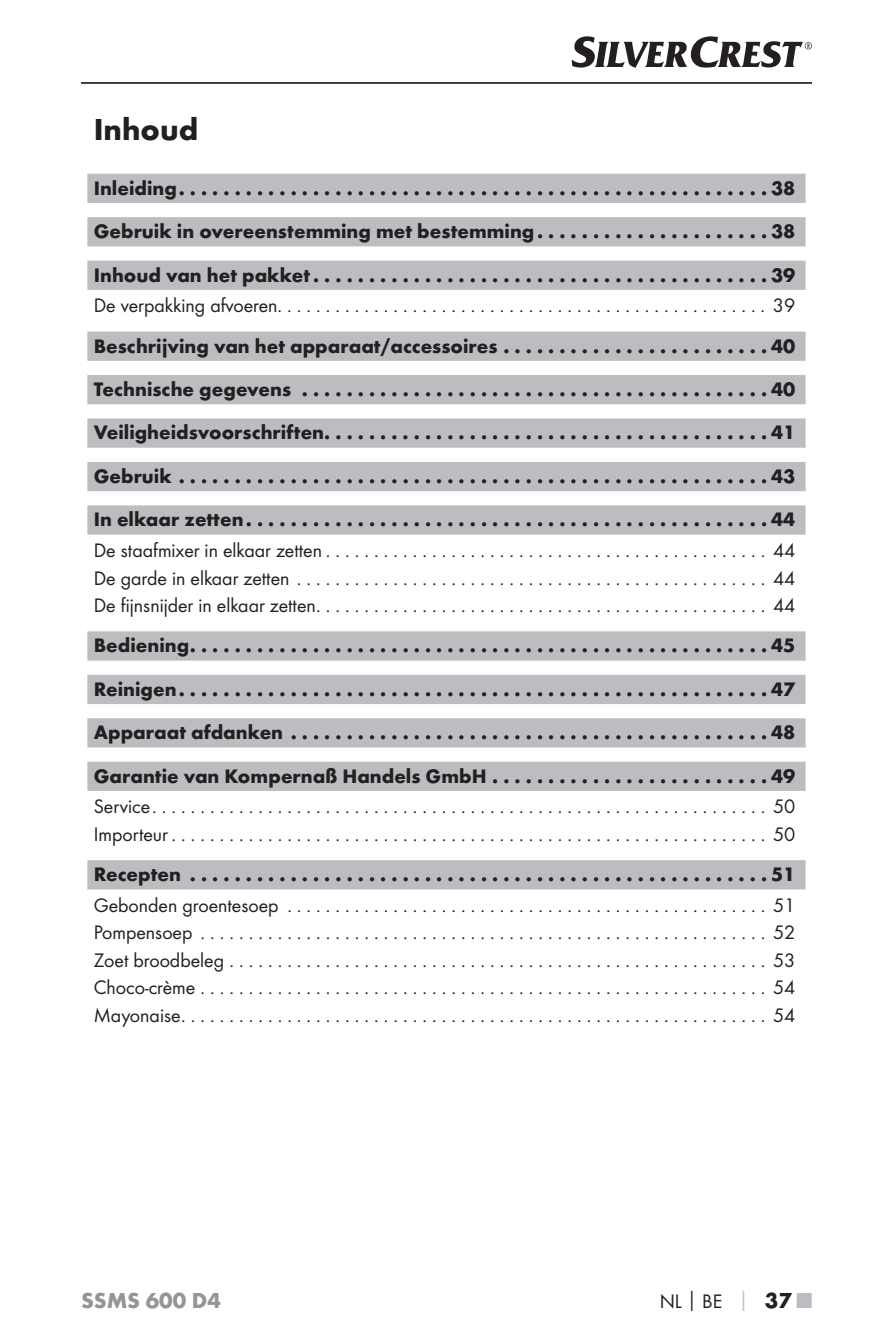
<style>
.page{position:relative;width:893px;height:1340px;background:#fff}
.page>*{position:absolute;margin:0;border:0;box-sizing:border-box;transform-origin:0 0}
.t1{font:700 31.5px "Futura";color:#231f20}
.t2{font:700 22.5px "Futura";color:#939598}
.t3{font:700 20.25px/43.4px "Futura";color:#231f20;text-align:justify}
.t4{font:20.25px/27.4px "Futura Boo";color:#231f20;text-align:justify}
.s1{font-family:"Futura";font-weight:700}
.s2{font-family:"Futura";font-weight:700;color:#bbbdc0}
.s3{font-family:"Futura";font-weight:700;font-size:22.5px}
.s4{font-family:"Futura";font-weight:700;font-size:22.5px;color:#bbbdc0}
</style>
<div class="page">
<hr style="left:81px;top:82px;width:731px;height:2px;background:#231f20">
<svg style="left:572px;top:36px;width:240px;height:32px"></svg>
<div style="left:87px;top:174px;width:719px;height:29px;background:#bbbdc0"></div>
<div style="left:87px;top:217px;width:719px;height:29px;background:#bbbdc0"></div>
<div style="left:87px;top:260px;width:719px;height:30px;background:#bbbdc0"></div>
<div style="left:87px;top:331px;width:719px;height:30px;background:#bbbdc0"></div>
<div style="left:87px;top:375px;width:719px;height:29px;background:#bbbdc0"></div>
<div style="left:87px;top:418px;width:719px;height:30px;background:#bbbdc0"></div>
<div style="left:87px;top:462px;width:719px;height:29px;background:#bbbdc0"></div>
<div style="left:87px;top:505px;width:719px;height:29px;background:#bbbdc0"></div>
<div style="left:87px;top:631px;width:719px;height:29px;background:#bbbdc0"></div>
<div style="left:87px;top:674px;width:719px;height:30px;background:#bbbdc0"></div>
<div style="left:87px;top:718px;width:719px;height:29px;background:#bbbdc0"></div>
<div style="left:87px;top:761px;width:719px;height:30px;background:#bbbdc0"></div>
<div style="left:87px;top:860px;width:719px;height:29px;background:#bbbdc0"></div>
<h1 class="t1" style="left:94px;top:117px;width:106px">Inhoud</h1>
<p class="t3" style="left:94px;top:168px;width:703px">Inleiding .....................................................38<br>Gebruik in overeenstemming met bestemming . . . . . . . . . . . . . . . . . . . . . 38<br>Inhoud van het pakket .........................................39</p>
<p class="t4" style="left:94px;top:293px;width:703px">De verpakking afvoeren. . . . . . . . . . . . . . . . . . . . . . . . . . . . . . . . . . . . . . . . . . . . . . . . . . . 39</p>
<p class="t3" style="left:94px;top:326px;width:703px">Beschrijving van het apparaat/accessoires . . . . . . . . . . . . . . . . . . . . . . . . 40<br>Technische gegevens ..........................................40<br>Veiligheidsvoorschriften ........................................41<br>Gebruik .....................................................43<br>In elkaar zetten ...............................................44</p>
<p class="t4" style="left:94px;top:537px;width:703px">De staafmixer in elkaar zetten .............................................. 44<br>De garde in elkaar zetten ................................................. 44<br>De fijnsnijder in elkaar zetten ............................................... 44</p>
<p class="t3" style="left:94px;top:625px;width:703px">Bediening ....................................................45<br>Reinigen .....................................................47<br>Apparaat afdanken ...........................................48<br>Garantie van Kompernaß Handels GmbH . . . . . . . . . . . . . . . . . . . . . . . . . 49</p>
<p class="t4" style="left:94px;top:794px;width:703px">Service ................................................................ 50<br>Importeur .............................................................. 50</p>
<p class="t3" style="left:94px;top:854px;width:703px">Recepten ....................................................51</p>
<p class="t4" style="left:94px;top:892px;width:703px">Gebonden groentesoep .................................................. 51<br>Pompensoep ........................................................... 52<br>Zoet broodbeleg ........................................................ 53<br>Choco-crème ........................................................... 54<br>Mayonaise ............................................................. 54</p>
<p class="t2" style="left:81px;top:1291px;width:142px">SSMS 600 D4</p>
<p class="t4" style="left:660px;top:1288px;width:154px">NL<span class="s1">│</span>BE <span class="s2">│</span> <span class="s3">37</span> <span class="s4">■</span></p>
</div>
